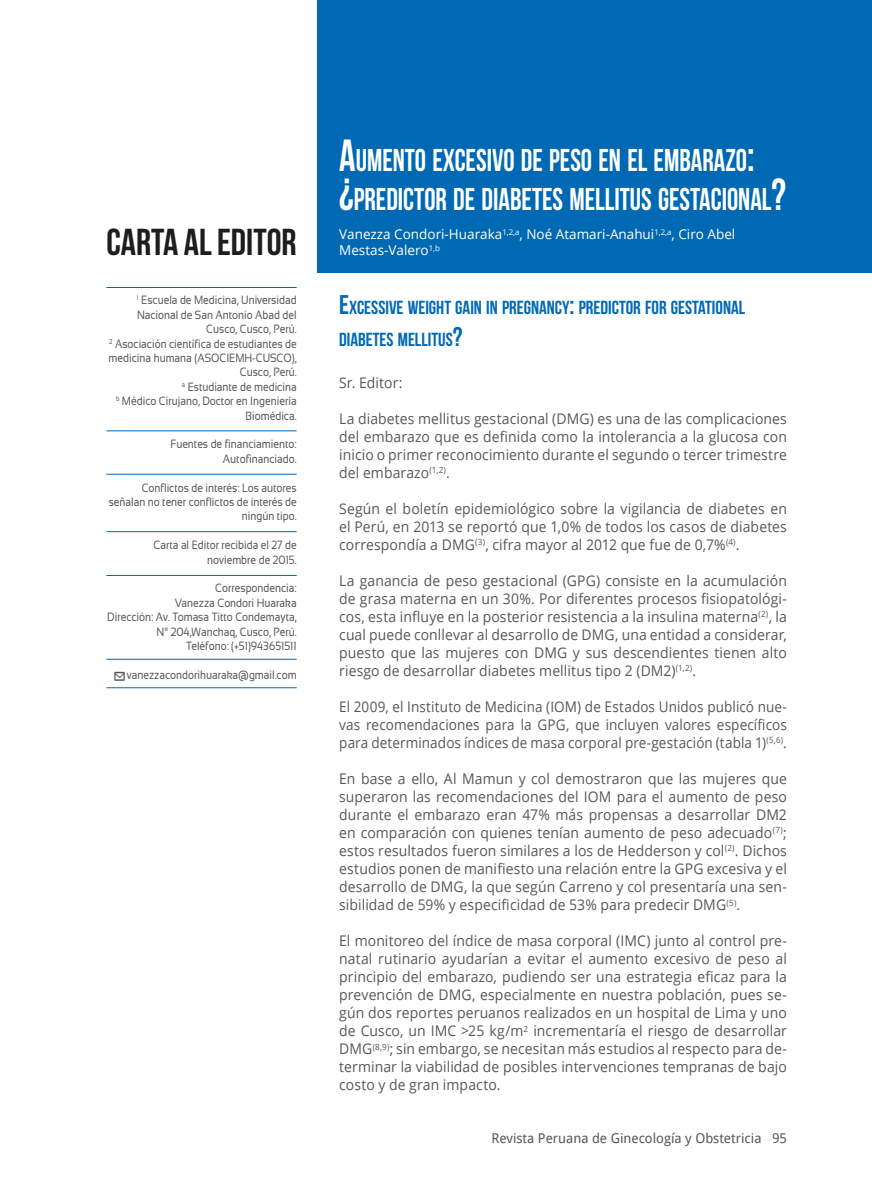
<style>
.page{position:relative;width:872px;height:1191px;background:#fff}
.page>*{position:absolute;margin:0;border:0;box-sizing:border-box;transform-origin:0 0}
.t1{font:37.5px "Bebas Neue";color:#1d1d1b}
.t2{font:31.5px/39px "Bebas Neue";color:#fff;scale:.9 1}
.t3{font:18.9px "Bebas Neue";color:#0069b4}
.t4{font:14.7px/18px "Open Sans";letter-spacing:.005em;color:#575756;text-align:justify;scale:.95 1}
.t5{font:14.7px/18px "Open Sans";letter-spacing:.005em;color:#575756;text-align:justify;scale:.92 1}
.t6{font:13.5px/16.2px "Open Sans";color:#fff}
.t7{font:13.5px "Droid Sans";color:#575756}
.t8{font:12px/14.4px "Sansation";color:#575756;text-align:right;scale:.85 1}
.s1{font-size:45px}
.s2{font-size:27px}
</style>
<div class="page">
<div style="left:318px;top:0;width:554px;height:272px;background:#0069b4"></div>
<hr style="left:106px;top:287px;width:191px;height:1px;background:#0069b4">
<hr style="left:106px;top:430px;width:191px;height:1px;background:#0069b4">
<hr style="left:106px;top:531px;width:191px;height:1px;background:#0069b4">
<hr style="left:106px;top:474px;width:191px;height:1px;background:#0069b4">
<hr style="left:106px;top:575px;width:191px;height:1px;background:#0069b4">
<hr style="left:106px;top:659px;width:191px;height:1px;background:#0069b4">
<hr style="left:106px;top:687px;width:191px;height:1px;background:#0069b4">
<h1 class="t1" style="left:106px;top:222px;width:192px">CARTA AL EDITOR</h1>
<p class="t8" style="left:109px;top:293px;width:223px"><sup>1</sup> Escuela de Medicina, Universidad<br>Nacional de San Antonio Abad del<br>Cusco, Cusco, Perú.<br><sup>2</sup> Asociación científica de estudiantes de medicina humana (ASOCIEMH-CUSCO),<br>Cusco, Perú.<br><sup>a</sup> Estudiante de medicina<br><sup>b</sup> Médico Cirujano, Doctor en Ingeniería<br>Biomédica.</p>
<p class="t8" style="left:171px;top:437px;width:150px">Fuentes de financiamiento:<br>Autofinanciado.</p>
<p class="t8" style="left:109px;top:480px;width:223px">Conflictos de interés: Los autores señalan no tener conflictos de interés de ningún tipo.</p>
<p class="t8" style="left:154px;top:538px;width:170px">Carta al Editor recibida el 27 de noviembre de 2015.</p>
<p class="t8" style="left:107px;top:581px;width:224px">Correspondencia:<br>Vanezza Condori Huaraka<br>Dirección: Av. Tomasa Titto Condemayta,<br>N° 204,Wanchaq, Cusco, Perú.<br>Teléfono: (+51)943651511</p>
<p class="t8" style="left:127px;top:667px;width:201px">vanezzacondorihuaraka@gmail.com</p>
<h2 class="t2" style="left:339px;top:140px;width:463px"><span class="s1">A</span>UMENTO EXCESIVO DE PESO EN EL EMBARAZO<span class="s1">: ¿</span>PREDICTOR</h2>
<h2 class="t2" style="left:453px;top:179px;width:371px">DE DIABETESMELLITUSGESTACIONAL<span class="s1">?</span></h2>
<p class="t6" style="left:339px;top:226px;width:397px">Vanezza Condori-Huaraka<sup>1,2,a</sup>, Noé Atamari-Anahui<sup>1,2,a</sup>, Ciro Abel<br>Mestas-Valero<sup>1,b</sup></p>
<p class="t3" style="left:339px;top:297px;width:255px"><span class="s2">E</span>XCESSIVE WEIGHT GAIN IN PREGNANCY<span class="s2">:</span> PREDICTOR</p>
<p class="t3" style="left:645px;top:297px;width:55px">FOR GESTATIO</p>
<p class="t3" style="left:723px;top:297px;width:16px">NAL</p>
<p class="t3" style="left:339px;top:329px;width:76px">DIABETESMELLIT</p>
<p class="t3" style="left:438px;top:329px;width:26px">US<span class="s2">?</span></p>
<p class="t4" style="left:339px;top:373px;width:68px">Sr. Editor:</p>
<p class="t4" style="left:339px;top:409px;width:473px">La diabetes mellitus gestacional (DMG) es una de las complicaciones del embarazo que es definida como la intolerancia a la glucosa con inicio o primer reconocimiento durante el segundo o tercer trimestre del embarazo<sup>(1,2)</sup>.</p>
<p class="t4" style="left:339px;top:499px;width:473px">Según el boletín epidemiológico sobre la vigilancia de diabetes en el Perú, en 2013 se reportó que 1,0% de todos los casos de diabetes correspondía a DMG<sup>(3)</sup>, cifra mayor al 2012 que fue de 0,7%<sup>(4)</sup>.</p>
<p class="t4" style="left:339px;top:571px;width:473px">La ganancia de peso gestacional (GPG) consiste en la acumulación de grasa materna en un 30%. Por diferentes procesos fisiopatológi&shy;cos, esta influye en la posterior resistencia a la insulina materna<sup>(2)</sup>, la cual puede conllevar al desarrollo de DMG, una entidad a considerar, puesto que las mujeres con DMG y sus descendientes tienen alto riesgo de desarrollar diabetes mellitus tipo 2 (DM2)<sup>(1,2)</sup>.</p>
<p class="t5" style="left:339px;top:697px;width:488px">El 2009, el Instituto de Medicina (IOM) de Estados Unidos publicó nue&shy;vas recomendaciones para la GPG, que incluyen valores específicos para determinados índices de masa corporal pre-gestación (tabla 1)<sup>(5,6)</sup>.</p>
<p class="t4" style="left:339px;top:769px;width:473px">En base a ello, Al Mamun y col demostraron que las mujeres que superaron las recomendaciones del IOM para el aumento de peso durante el embarazo eran 47% más propensas a desarrollar DM2 en comparación con quienes tenían aumento de peso adecuado<sup>(7)</sup>; estos resultados fueron similares a los de Hedderson y col<sup>(2)</sup>. Dichos estudios ponen de manifiesto una relación entre la GPG excesiva y el desarrollo de DMG, la que según Carreno y col presentaría una sen&shy;sibilidad de 59% y especificidad de 53% para predecir DMG<sup>(5)</sup>.</p>
<p class="t4" style="left:339px;top:931px;width:473px">El monitoreo del índice de masa corporal (IMC) junto al control pre&shy;natal rutinario ayudarían a evitar el aumento excesivo de peso al principio del embarazo, pudiendo ser una estrategia eficaz para la prevención de DMG, especialmente en nuestra población, pues se&shy;gún dos reportes peruanos realizados en un hospital de Lima y uno de Cusco, un IMC &gt;25 kg/m<sup>2</sup> incrementaría el riesgo de desarrollar DMG<sup>(8,9)</sup>; sin embargo, se necesitan más estudios al respecto para de&shy;terminar la viabilidad de posibles intervenciones tempranas de bajo costo y de gran impacto.</p>
<p class="t7" style="left:491px;top:1128px;width:297px">Revista Peruana de Ginecología y Obstetricia 95</p>
</div>
